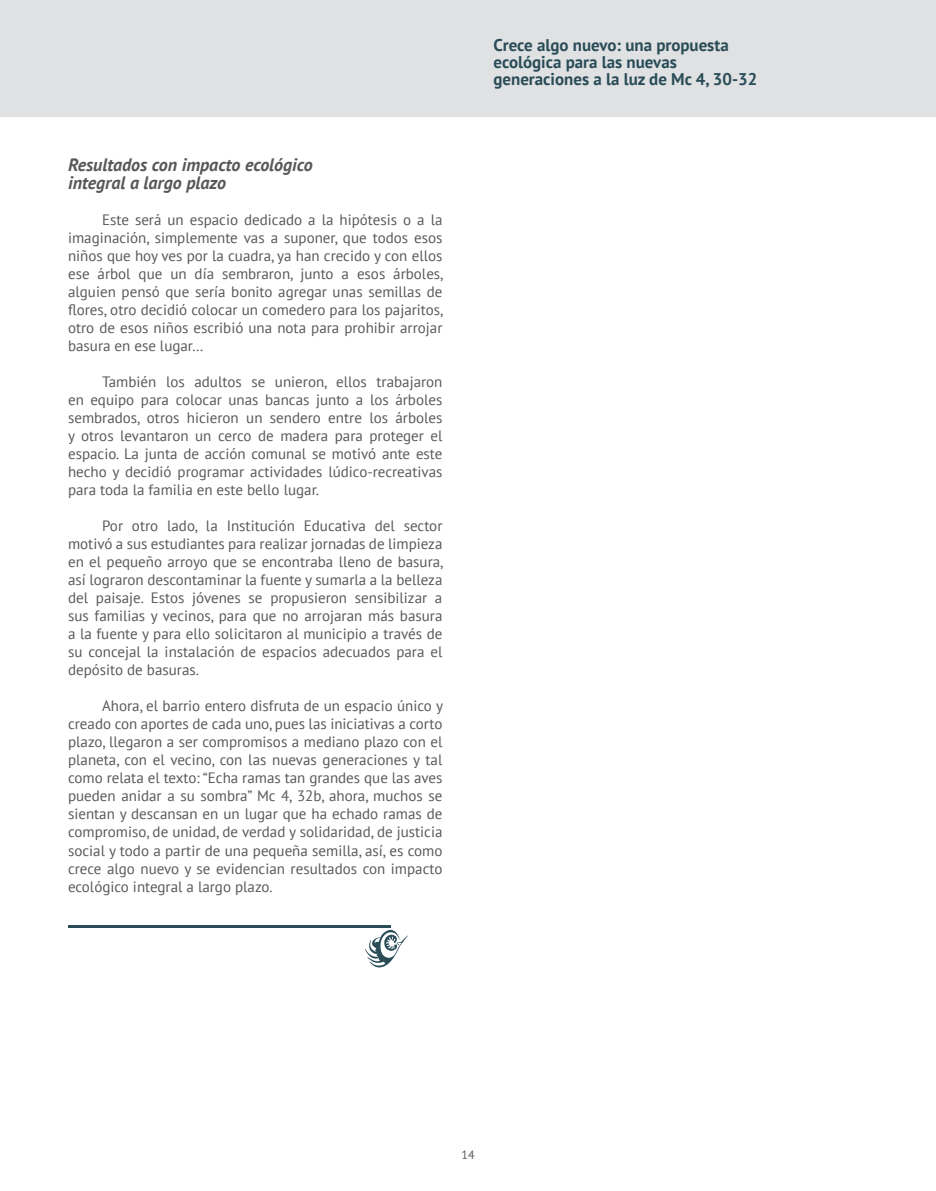
<style>
.page{position:relative;width:936px;height:1191px;background:#fff}
.page>*{position:absolute;margin:0;border:0;box-sizing:border-box;transform-origin:0 0}
.t1{font:italic 700 18px/18px "PT Sans";color:#57585a}
.t2{font:700 16.95px/17px "PT Sans";color:#294c57}
.t3{font:15px/18px "PT Sans";color:#57585a;text-align:justify}
.t4{font:12px "PT Sans";color:#57585a}
</style>
<div class="page">
<div style="left:0;top:0;width:935px;height:117px;background:#e0e1e3"></div>
<hr style="left:68px;top:925px;width:323px;height:2px;background:#294c57">
<svg style="left:365px;top:927px;width:42px;height:41px"></svg>
<p class="t1" style="left:68px;top:156px;width:246px">Resultados con impacto ecológico integral a largo plazo</p>
<p class="t3" style="left:68px;top:211px;width:377px;text-indent:34px">Este será un espacio dedicado a la hipótesis o a la imaginación, simplemente vas a suponer, que todos esos niños que hoy ves por la cuadra, ya han crecido y con ellos ese árbol que un día sembraron, junto a esos árboles, alguien pensó que sería bonito agregar unas semillas de flores, otro decidió colocar un comedero para los pajaritos, otro de esos niños escribió una nota para prohibir arrojar basura en ese lugar…</p>
<p class="t3" style="left:68px;top:373px;width:376px;text-indent:34px">También los adultos se unieron, ellos trabajaron en equipo para colocar unas bancas junto a los árboles sembrados, otros hicieron un sendero entre los árboles y otros levantaron un cerco de madera para proteger el espacio. La junta de acción comunal se motivó ante este hecho y decidió programar actividades lúdico-recreativas para toda la familia en este bello lugar.</p>
<p class="t3" style="left:68px;top:517px;width:377px;text-indent:34px">Por otro lado, la Institución Educativa del sector motivó a sus estudiantes para realizar jornadas de limpieza en el pequeño arroyo que se encontraba lleno de basura, así lograron descontaminar la fuente y sumarla a la belleza del paisaje. Estos jóvenes se propusieron sensibilizar a sus familias y vecinos, para que no arrojaran más basura a la fuente y para ello solicitaron al municipio a través de su concejal la instalación de espacios adecuados para el depósito de basuras.</p>
<p class="t3" style="left:68px;top:697px;width:376px;text-indent:34px">Ahora, el barrio entero disfruta de un espacio único y creado con aportes de cada uno, pues las iniciativas a corto plazo, llegaron a ser compromisos a mediano plazo con el planeta, con el vecino, con las nuevas generaciones y tal como relata el texto: “Echa ramas tan grandes que las aves pueden anidar a su sombra” Mc 4, 32b, ahora, muchos se sientan y descansan en un lugar que ha echado ramas de compromiso, de unidad, de verdad y solidaridad, de justicia social y todo a partir de una pequeña semilla, así, es como crece algo nuevo y se evidencian resultados con impacto ecológico integral a largo plazo.</p>
<p class="t2" style="left:493px;top:36px;width:265px">Crece algo nuevo: una propuesta ecológica para las nuevas generaciones a la luz de Mc 4, 30-32</p>
<p class="t4" style="left:461px;top:1146px;width:15px">14</p>
</div>
